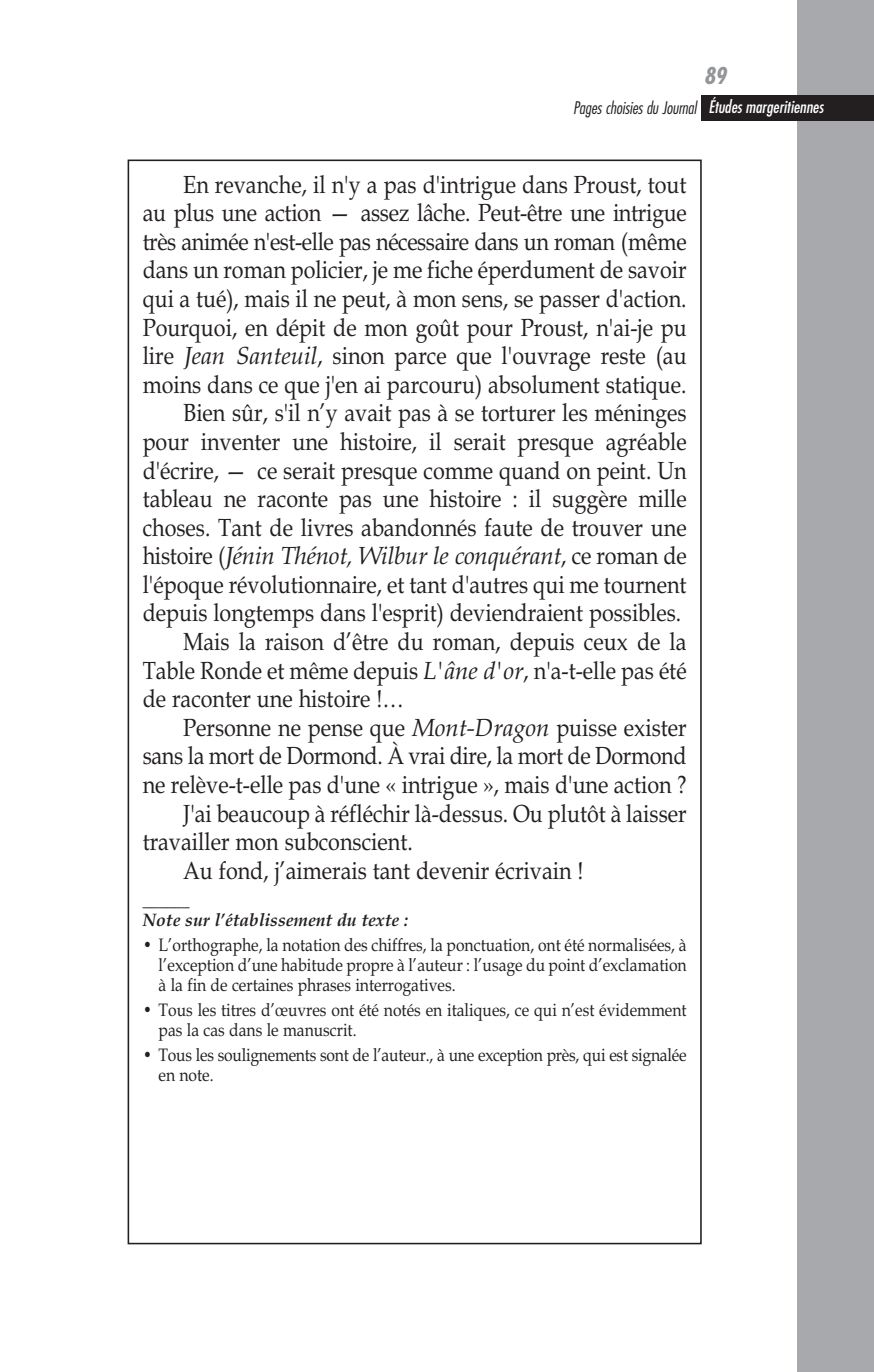
<style>
.page{position:relative;width:874px;height:1372px;background:#fff}
.page>*{position:absolute;margin:0;border:0;box-sizing:border-box;transform-origin:0 0}
.t1{font:24.75px "Book Antiqua";color:#231f20;scale:.87 1}
.t2{font:24.75px "Book Antiqua";letter-spacing:-.02em;color:#231f20;scale:.87 1}
.t3{font:italic 24.75px "Book Antiqua";letter-spacing:-.01em;color:#231f20}
.t4{font:italic 700 condensed 22.5px "Futura";color:#939598}
.t5{font:18px/20.2px "Book Antiqua";color:#231f20;scale:.87 1}
.t6{font:italic 700 18px "Book Antiqua";color:#231f20}
.t7{font:italic 300 condensed 16.88px "Futura";color:#231f20}
.s1{font-weight:400;color:#fff}
.s2{font-style:italic}
.s3{font-style:normal}
</style>
<div class="page">
<div style="left:797px;top:0;width:77px;height:1371px;background:#a8a9ad"></div>
<div style="left:702px;top:96px;width:172px;height:25px;background:#231f20"></div>
<p class="t4" style="left:704px;top:66px;width:24px">89</p>
<p class="t7" style="left:573px;top:100px;width:252px">Pages choisies du Journal <span class="s1">Études margeritiennes</span></p>
<p class="t1" style="left:183px;top:170px;width:580px">En revanche, il n'y a pas d'intrigue dans Proust, tout</p>
<p class="t1" style="left:143px;top:198px;width:627px">au plus une action — assez lâche. Peut-être une intrigue</p>
<p class="t2" style="left:143px;top:227px;width:627px">très animée n'est-elle pas nécessaire dans un roman (même</p>
<p class="t1" style="left:143px;top:255px;width:627px">dans un roman policier, je me fiche éperdument de savoir</p>
<p class="t1" style="left:143px;top:284px;width:627px">qui a tué), mais il ne peut, à mon sens, se passer d'action.</p>
<p class="t1" style="left:143px;top:312px;width:627px">Pourquoi, en dépit de mon goût pour Proust, n'ai-je pu</p>
<p class="t1" style="left:143px;top:341px;width:627px">lire <span class="s2">Jean Santeuil</span>, sinon parce que l'ouvrage reste (au</p>
<p class="t1" style="left:143px;top:370px;width:627px">moins dans ce que j'en ai parcouru) absolument statique.</p>
<p class="t1" style="left:183px;top:398px;width:580px">Bien sûr, s'il n’y avait pas à se torturer les méninges</p>
<p class="t1" style="left:143px;top:427px;width:627px">pour inventer une histoire, il serait presque agréable</p>
<p class="t1" style="left:143px;top:455px;width:627px">d'écrire, — ce serait presque comme quand on peint. Un</p>
<p class="t1" style="left:143px;top:484px;width:627px">tableau ne raconte pas une histoire : il suggère mille</p>
<p class="t1" style="left:143px;top:512px;width:627px">choses. Tant de livres abandonnés faute de trouver une</p>
<p class="t3" style="left:143px;top:541px;width:545px"><span class="s3">histoire (</span>Jénin Thénot, Wilbur le conquérant<span class="s3">, ce roman de</span></p>
<p class="t1" style="left:143px;top:570px;width:627px">l'époque révolutionnaire, et tant d'autres qui me tournent</p>
<p class="t1" style="left:143px;top:598px;width:621px">depuis longtemps dans l'esprit) deviendraient possibles.</p>
<p class="t1" style="left:183px;top:627px;width:580px">Mais la raison d’être du roman, depuis ceux de la</p>
<p class="t1" style="left:143px;top:655px;width:627px">Table Ronde et même depuis <span class="s2">L'âne d'or</span>, n'a-t-elle pas été</p>
<p class="t1" style="left:143px;top:684px;width:302px">de raconter une histoire !…</p>
<p class="t1" style="left:183px;top:712px;width:580px">Personne ne pense que <span class="s2">Mont-Dragon</span> puisse exister</p>
<p class="t1" style="left:143px;top:741px;width:627px">sans la mort de Dormond. À vrai dire, la mort de Dormond</p>
<p class="t1" style="left:143px;top:770px;width:627px">ne relève-t-elle pas d'une « intrigue », mais d'une action ?</p>
<p class="t1" style="left:183px;top:798px;width:580px">J'ai beaucoup à réfléchir là-dessus. Ou plutôt à laisser</p>
<p class="t1" style="left:143px;top:827px;width:312px">travailler mon subconscient.</p>
<p class="t1" style="left:183px;top:855px;width:462px">Au fond, j’aimerais tant devenir écrivain !</p>
<p class="t5" style="left:143px;top:889px;width:55px">______</p>
<p class="t6" style="left:143px;top:909px;width:267px">Note sur l’établissement du texte :</p>
<p class="t5" style="left:159px;top:934px;width:608px;text-align:justify;text-indent:-16px">• L’orthographe, la notation des chiffres, la ponctuation, ont été normalisées, à l’exception d’une habitude propre à l’auteur : l’usage du point d’exclamation à la fin de certaines phrases interrogatives.</p>
<p class="t5" style="left:159px;top:999px;width:608px;text-indent:-16px">• Tous les titres d’œuvres ont été notés en italiques, ce qui n’est évidemment pas la cas dans le manuscrit.</p>
<p class="t5" style="left:159px;top:1044px;width:608px;text-indent:-16px">• Tous les soulignements sont de l’auteur., à une exception près, qui est signalée en note.</p>
</div>
